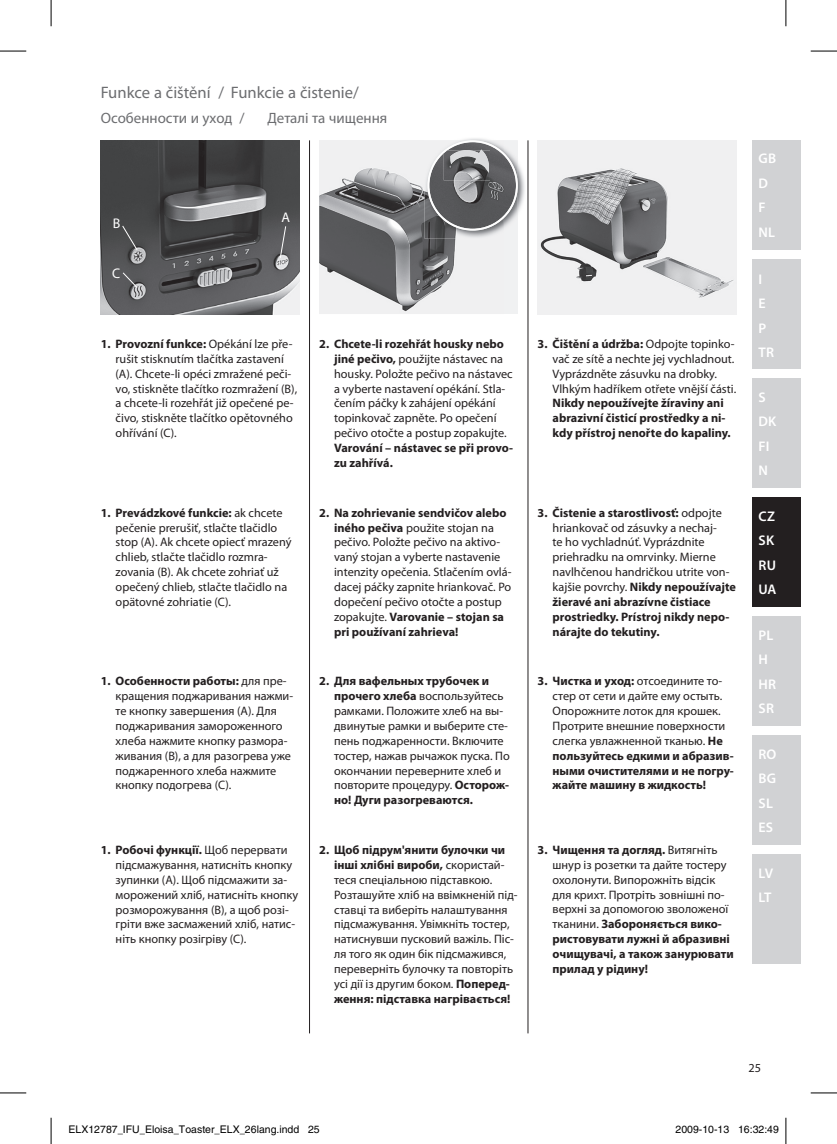
<style>
.page{position:relative;width:837px;height:1144px;background:#fff}
.page>*{position:absolute;margin:0;border:0;box-sizing:border-box;transform-origin:0 0}
.t1{font:16.62px "Myriad Pro";color:#6c6d70}
.t2{font:15.05px "Myriad Pro";color:#6c6d70}
.t3{font:600 14px/24.5px "Myriad Pro";letter-spacing:.02em;color:#fff}
.t4{font:14px "Myriad Pro";color:#fff}
.t5{font:12.25px/14.9px "Myriad Pro";color:#231f20}
.t6{font:700 12.25px/14.9px "Myriad Pro";color:#231f20}
.t7{font:10.5px "Helvetica";color:#000}
.s1{font-weight:700}
</style>
<div class="page">
<div style="left:752px;top:140px;width:48px;height:109px;background:#d1d2d4"></div>
<div style="left:752px;top:259px;width:48px;height:110px;background:#d1d2d4"></div>
<div style="left:752px;top:378px;width:48px;height:110px;background:#d1d2d4"></div>
<div style="left:752px;top:498px;width:48px;height:109px;background:#231f20"></div>
<div style="left:752px;top:617px;width:48px;height:109px;background:#d1d2d4"></div>
<div style="left:752px;top:736px;width:48px;height:109px;background:#d1d2d4"></div>
<div style="left:752px;top:855px;width:48px;height:109px;background:#d1d2d4"></div>
<img style="left:101px;top:140px;width:198px;height:174px">
<hr style="left:309px;top:140px;width:1px;height:893px;background:#231f20">
<hr style="left:527px;top:140px;width:1px;height:893px;background:#231f20">
<img style="left:537px;top:140px;width:199px;height:174px">
<svg style="left:121px;top:225px;width:17px;height:26px"></svg>
<svg style="left:122px;top:272px;width:16px;height:17px"></svg>
<svg style="left:279px;top:225px;width:7px;height:34px"></svg>
<div style="left:319px;top:140px;width:198px;height:174px;background:#f0f1f2"></div>
<img style="left:319px;top:168px;width:137px;height:143px">
<img style="left:464px;top:138px;width:61px;height:101px">
<img style="left:424px;top:168px;width:93px;height:71px">
<svg style="left:427px;top:140px;width:90px;height:91px"></svg>
<img style="left:450px;top:149px;width:40px;height:24px">
<svg style="left:0;top:51px;width:26px;height:1px"></svg>
<svg style="left:810px;top:51px;width:26px;height:1px"></svg>
<svg style="left:0;top:1092px;width:26px;height:1px"></svg>
<svg style="left:810px;top:1092px;width:26px;height:1px"></svg>
<svg style="left:51px;top:0;width:1px;height:26px"></svg>
<svg style="left:51px;top:1118px;width:1px;height:26px"></svg>
<svg style="left:785px;top:0;width:1px;height:26px"></svg>
<svg style="left:785px;top:1118px;width:1px;height:26px"></svg>
<h1 class="t1" style="left:101px;top:82px;width:259px">Funkce a čištění / Funkcie a čistenie/</h1>
<p class="t2" style="left:101px;top:109px;width:145px">Особенности и уход /</p>
<p class="t2" style="left:267px;top:109px;width:121px">Деталі та чищення</p>
<p class="t4" style="left:113px;top:214px;width:9px">B</p>
<p class="t4" style="left:112px;top:264px;width:10px">C</p>
<p class="t4" style="left:281px;top:208px;width:10px">A</p>
<p class="t5" style="left:116px;top:336px;width:183px;text-indent:-15px"><span class="s1">1. Provozní funkce:</span> Opékání lze pře&shy;rušit stisknutím tlačítka zastavení (A). Chcete-li opéci zmražené peči&shy;vo, stiskněte tlačítko rozmražení (B), a chcete-li rozehřát již opečené pe&shy;čivo, stiskněte tlačítko opětovného ohřívání (C).</p>
<p class="t5" style="left:334px;top:336px;width:180px;text-indent:-15px"><span class="s1">2. Chcete-li rozehřát housky nebo jiné pečivo,</span> použijte nástavec na housky. Položte pečivo na nástavec a vyberte nastavení opékání. Stla&shy;čením páčky k zahájení opékání topinkovač zapněte. Po opečení pečivo otočte a postup zopakujte.</p>
<p class="t6" style="left:334px;top:440px;width:180px">Varování – nástavec se při provo&shy;zu zahřívá.</p>
<p class="t5" style="left:552px;top:336px;width:185px;text-indent:-15px"><span class="s1">3. Čištění a údržba:</span> Odpojte topinko&shy;vač ze sítě a nechte jej vychladnout.<br>Vyprázdněte zásuvku na drobky.<br>Vlhkým hadříkem otřete vnější části.</p>
<p class="t6" style="left:552px;top:395px;width:180px">Nikdy nepoužívejte žíraviny ani abrazivní čisticí prostředky a ni&shy;kdy přístroj nenořte do kapaliny.</p>
<p class="t5" style="left:116px;top:505px;width:177px;text-indent:-15px"><span class="s1">1. Prevádzkové funkcie:</span> ak chcete pečenie prerušiť, stlačte tlačidlo stop (A). Ak chcete opiecť mrazený chlieb, stlačte tlačidlo rozmra&shy;zovania (B). Ak chcete zohriať už opečený chlieb, stlačte tlačidlo na opätovné zohriatie (C).</p>
<p class="t5" style="left:334px;top:505px;width:179px;text-indent:-15px"><span class="s1">2. Na zohrievanie sendvičov alebo iného pečiva</span> použite stojan na pečivo. Položte pečivo na aktivo&shy;vaný stojan a vyberte nastavenie intenzity opečenia. Stlačením ovlá&shy;dacej páčky zapnite hriankovač. Po dopečení pečivo otočte a postup zopakujte. <span class="s1">Varovanie – stojan sa pri používaní zahrieva!</span></p>
<p class="t5" style="left:552px;top:505px;width:185px;text-indent:-15px"><span class="s1">3. Čistenie a starostlivosť:</span> odpojte hriankovač od zásuvky a nechaj-<br>te ho vychladnúť. Vyprázdnite priehradku na omrvinky. Mierne navlhčenou handričkou utrite von&shy;kajšie povrchy. <span class="s1">Nikdy nepoužívajte žieravé ani abrazívne čistiace prostriedky. Prístroj nikdy nepo&shy;nárajte do tekutiny.</span></p>
<p class="t5" style="left:116px;top:674px;width:179px;text-indent:-15px"><span class="s1">1. Особенности работы:</span> для пре&shy;кращения поджаривания нажми&shy;те кнопку завершения (A). Для поджаривания замороженного хлеба нажмите кнопку размора&shy;живания (B), а для разогрева уже поджаренного хлеба нажмите кнопку подогрева (C).</p>
<p class="t5" style="left:334px;top:674px;width:177px;text-indent:-15px"><span class="s1">2. Для вафельных трубочек и прочего хлеба</span> воспользуйтесь рамками. Положите хлеб на вы&shy;двинутые рамки и выберите сте&shy;пень поджаренности. Включите тостер, нажав рычажок пуска. По окончании переверните хлеб и повторите процедуру. <span class="s1">Осторож&shy;но! Дуги разогреваются.</span></p>
<p class="t5" style="left:552px;top:673px;width:183px;text-indent:-15px"><span class="s1">3. Чистка и уход:</span> отсоедините то&shy;стер от сети и дайте ему остыть.<br>Опорожните лоток для крошек.<br>Протрите внешние поверхности слегка увлажненной тканью. <span class="s1">Не пользуйтесь едкими и абразив&shy;ными очистителями и не погру&shy;жайте машину в жидкость!</span></p>
<p class="t5" style="left:116px;top:842px;width:184px;text-indent:-15px"><span class="s1">1. Робочі функції.</span> Щоб перервати підсмажування, натисніть кнопку зупинки (А). Щоб підсмажити за&shy;морожений хліб, натисніть кнопку розморожування (В), а щоб розі&shy;гріти вже засмажений хліб, натис&shy;ніть кнопку розігріву (С).</p>
<p class="t5" style="left:334px;top:842px;width:185px;text-indent:-15px"><span class="s1">2. Щоб підрум'янити булочки чи інші хлібні вироби,</span> скористай&shy;теся спеціальною підставкою.<br>Розташуйте хліб на ввімкненій під&shy;ставці та виберіть налаштування підсмажування. Увімкніть тостер, натиснувши пусковий важіль. Піс&shy;ля того як один бік підсмажився, переверніть булочку та повторіть усі дії із другим боком. <span class="s1">Поперед&shy;ження: підставка нагрівається!</span></p>
<p class="t5" style="left:552px;top:842px;width:183px;text-indent:-15px"><span class="s1">3. Чищення та догляд.</span> Витягніть шнур із розетки та дайте тостеру охолонути. Випорожніть відсік для крихт. Протріть зовнішні по&shy;верхні за допомогою зволоженої тканини. <span class="s1">Забороняється вико&shy;ристовувати лужні й абразивні очищувачі, а також занурювати прилад у рідину!</span></p>
<p class="t3" style="left:758px;top:146px;width:19px">GB<br>D<br>F<br>NL</p>
<p class="t3" style="left:758px;top:266px;width:17px">I<br>E<br>P<br>TR</p>
<p class="t3" style="left:758px;top:384px;width:19px">S<br>DK<br>FI<br>N</p>
<p class="t3" style="left:758px;top:503px;width:20px">CZ<br>SK<br>RU<br>UA</p>
<p class="t3" style="left:758px;top:622px;width:19px">PL<br>H<br>HR<br>SR</p>
<p class="t3" style="left:758px;top:741px;width:19px">RO<br>BG<br>SL<br>ES</p>
<p class="t3" style="left:758px;top:860px;width:16px">LV<br>LT</p>
<p class="t5" style="left:748px;top:1060px;width:14px">25</p>
<p class="t7" style="left:69px;top:1124px;width:252px">ELX12787_IFU_Eloisa_Toaster_ELX_26lang.indd 25</p>
<p class="t7" style="left:675px;top:1124px;width:105px">2009-10-13 16:32:49</p>
</div>
